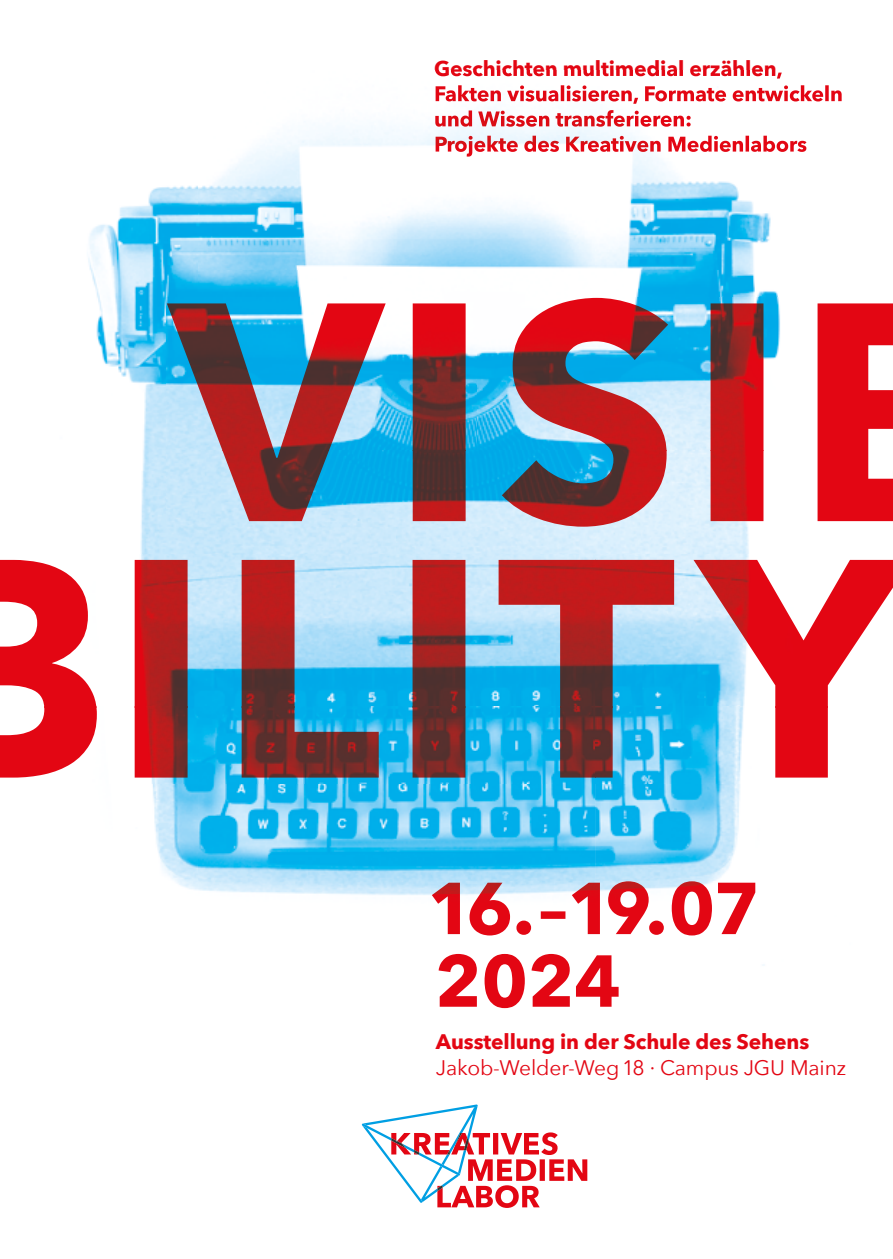
<style>
.page{position:relative;width:893px;height:1259px;background:#fff}
.page>*{position:absolute;margin:0;border:0;box-sizing:border-box;transform-origin:0 0}
.t1{font:700 72.6px "Avenir Next";color:#e30613}
.t2{font:700 21px "Avenir Next";letter-spacing:-.005em;color:#e30613}
.t3{font:21px "Avenir Next";letter-spacing:-.005em;color:#e30613}
</style>
<div class="page">
<img style="left:88px;top:86px;width:683px;height:184px">
<img style="left:90px;top:270px;width:108px;height:201px">
<img style="left:198px;top:270px;width:581px;height:28px">
<img style="left:140px;top:471px;width:257px;height:83px">
<img style="left:397px;top:526px;width:352px;height:28px">
<img style="left:152px;top:783px;width:612px;height:183px">
<img style="left:435px;top:70px;width:347px;height:9px">
<img style="left:436px;top:85px;width:406px;height:19px">
<img style="left:435px;top:110px;width:256px;height:17px">
<img style="left:436px;top:136px;width:370px;height:21px">
<svg style="left:362px;top:1104px;width:225px;height:104px"></svg>
<img style="left:432px;top:881px;width:323px;height:54px">
<img style="left:427px;top:954px;width:192px;height:18px">
<img style="left:817px;top:303px;width:76px;height:219px">
<img style="left:167px;top:298px;width:614px;height:228px">
<img style="left:0;top:554px;width:893px;height:229px">
<p class="t2" style="left:434px;top:50px;width:350px">Geschichten multimedial erzählen,</p>
<h1 class="t1" style="left:435px;top:918px;width:188px">2024</h1>
<p class="t2" style="left:436px;top:1023px;width:375px">Ausstellung in der Schule des Sehens</p>
<p class="t3" style="left:436px;top:1049px;width:412px">Jakob-Welder-Weg 18 · Campus JGU Mainz</p>
</div>
